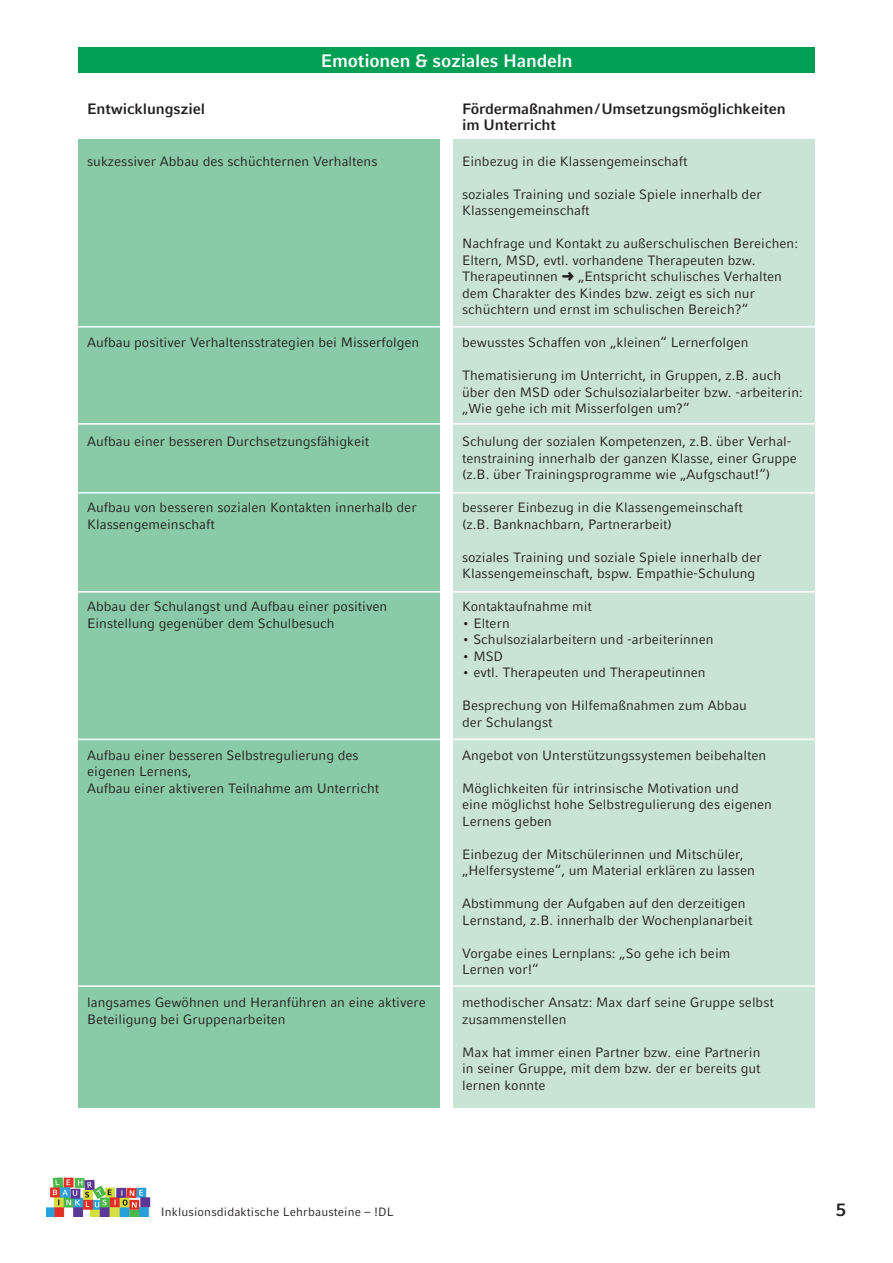
<style>
.page{position:relative;width:893px;height:1263px;background:#fff}
.page>*{position:absolute;margin:0;border:0;box-sizing:border-box;transform-origin:0 0}
.Head_12pt{font:700 18px "LMU Compatil Fact";letter-spacing:-.01em;color:#fff}
.t1{font:700 18px "LMU Compatil Fact";color:#231f20}
.t2{font:700 15px/16.5px "LMU Compatil Fact";letter-spacing:-.01em;color:#231f20}
.t3{font:13.5px/16.5px "LMU Compatil Fact";color:#231f20}
.t4{font:12px "LMU Compatil Fact";letter-spacing:.01em;color:#231f20}
</style>
<div class="page">
<img style="left:47px;top:1177px;width:104px;height:39px">
<div style="left:454px;top:139px;width:361px;height:969px;background:#c9e4d4"></div>
<div style="left:79px;top:139px;width:361px;height:969px;background:#8acaa6"></div>
<hr style="left:47px;top:326px;width:774px;height:1px;background:#fff">
<hr style="left:47px;top:423px;width:774px;height:2px;background:#fff">
<hr style="left:47px;top:492px;width:774px;height:1px;background:#fff">
<hr style="left:47px;top:591px;width:774px;height:2px;background:#fff">
<hr style="left:47px;top:739px;width:774px;height:1px;background:#fff">
<hr style="left:47px;top:985px;width:774px;height:2px;background:#fff">
<div style="left:79px;top:47px;width:736px;height:26px;background:#009f54"></div>
<p class="t2" style="left:87px;top:100px;width:120px">Entwicklungsziel</p>
<p class="Head_12pt" style="left:321px;top:50px;width:253px">Emotionen &amp; soziales Handeln</p>
<p class="t2" style="left:462px;top:100px;width:325px">Fördermaßnahmen/Umsetzungsmöglichkeiten im Unterricht</p>
<p class="t3" style="left:87px;top:153px;width:292px">sukzessiver Abbau des schüchternen Verhaltens</p>
<p class="t3" style="left:87px;top:334px;width:334px">Aufbau positiver Verhaltensstrategien bei Misserfolgen</p>
<p class="t3" style="left:87px;top:433px;width:284px">Aufbau einer besseren Durchsetzungsfähigkeit</p>
<p class="t3" style="left:87px;top:499px;width:331px">Aufbau von besseren sozialen Kontakten innerhalb der<br>Klassengemeinschaft</p>
<p class="t3" style="left:87px;top:598px;width:302px">Abbau der Schulangst und Aufbau einer positiven</p>
<p class="t3" style="left:87px;top:615px;width:249px">Einstellung gegenüber dem Schulbesuch</p>
<p class="t3" style="left:87px;top:747px;width:273px">Aufbau einer besseren Selbstregulierung des</p>
<p class="t3" style="left:87px;top:763px;width:106px">eigenen Lernens,</p>
<p class="t3" style="left:87px;top:780px;width:294px">Aufbau einer aktiveren Teilnahme am Unterricht</p>
<p class="t3" style="left:87px;top:994px;width:340px">langsames Gewöhnen und Heranführen an eine aktivere<br>Beteiligung bei Gruppenarbeiten</p>
<p class="t3" style="left:462px;top:153px;width:227px">Einbezug in die Klassengemeinschaft</p>
<p class="t3" style="left:462px;top:186px;width:301px">soziales Training und soziale Spiele innerhalb der</p>
<p class="t3" style="left:462px;top:202px;width:129px">Klassengemeinschaft</p>
<p class="t3" style="left:462px;top:235px;width:337px">Nachfrage und Kontakt zu außerschulischen Bereichen:</p>
<p class="t3" style="left:462px;top:252px;width:295px">Eltern, MSD, evtl. vorhandene Therapeuten bzw.</p>
<p class="t3" style="left:462px;top:268px;width:321px">Therapeutinnen ➜ „Entspricht schulisches Verhalten dem Charakter des Kindes bzw. zeigt es sich nur</p>
<p class="t3" style="left:462px;top:301px;width:288px">schüchtern und ernst im schulischen Bereich?“</p>
<p class="t3" style="left:462px;top:334px;width:288px">bewusstes Schaffen von „kleinen“ Lernerfolgen</p>
<p class="t3" style="left:462px;top:367px;width:342px">Thematisierung im Unterricht, in Gruppen, z.B. auch über den MSD oder Schulsozialarbeiter bzw. -arbeiterin: „Wie gehe ich mit Misserfolgen um?“</p>
<p class="t3" style="left:462px;top:433px;width:336px">Schulung der sozialen Kompetenzen, z.B. über Verhal&shy;tenstraining innerhalb der ganzen Klasse, einer Gruppe (z.B. über Trainingsprogramme wie „Aufgschaut!“)</p>
<p class="t3" style="left:462px;top:499px;width:282px">besserer Einbezug in die Klassengemeinschaft</p>
<p class="t3" style="left:462px;top:516px;width:212px">(z.B. Banknachbarn, Partnerarbeit)</p>
<p class="t3" style="left:462px;top:549px;width:301px">soziales Training und soziale Spiele innerhalb der</p>
<p class="t3" style="left:462px;top:565px;width:295px">Klassengemeinschaft, bspw. Empathie-Schulung</p>
<p class="t3" style="left:462px;top:598px;width:131px">Kontaktaufnahme mit</p>
<p class="t3" style="left:462px;top:615px;width:49px">• Eltern</p>
<p class="t3" style="left:462px;top:631px;width:253px">• Schulsozialarbeitern und -arbeiterinnen</p>
<p class="t3" style="left:462px;top:648px;width:43px">• MSD</p>
<p class="t3" style="left:462px;top:664px;width:245px">• evtl. Therapeuten und Therapeutinnen</p>
<p class="t3" style="left:462px;top:697px;width:286px">Besprechung von Hilfemaßnahmen zum Abbau</p>
<p class="t3" style="left:462px;top:714px;width:92px">der Schulangst</p>
<p class="t3" style="left:462px;top:747px;width:306px">Angebot von Unterstützungssystemen beibehalten</p>
<p class="t3" style="left:462px;top:780px;width:278px">Möglichkeiten für intrinsische Motivation und</p>
<p class="t3" style="left:462px;top:796px;width:311px">eine möglichst hohe Selbstregulierung des eigenen<br>Lernens geben</p>
<p class="t3" style="left:462px;top:846px;width:283px">Einbezug der Mitschülerinnen und Mitschüler,</p>
<p class="t3" style="left:462px;top:862px;width:294px">„Helfersysteme“, um Material erklären zu lassen</p>
<p class="t3" style="left:462px;top:895px;width:292px">Abstimmung der Aufgaben auf den derzeitigen<br>Lernstand, z.B. innerhalb der Wochenplanarbeit</p>
<p class="t3" style="left:462px;top:945px;width:270px">Vorgabe eines Lernplans: „So gehe ich beim</p>
<p class="t3" style="left:462px;top:961px;width:78px">Lernen vor!“</p>
<p class="t3" style="left:462px;top:994px;width:313px">methodischer Ansatz: Max darf seine Gruppe selbst zusammenstellen</p>
<p class="t3" style="left:462px;top:1044px;width:300px">Max hat immer einen Partner bzw. eine Partnerin</p>
<p class="t3" style="left:462px;top:1060px;width:300px">in seiner Gruppe, mit dem bzw. der er bereits gut</p>
<p class="t3" style="left:462px;top:1077px;width:85px">lernen konnte</p>
<p class="t4" style="left:161px;top:1205px;width:234px">Inklusionsdidaktische Lehrbausteine – !DL</p>
<h1 class="t1" style="left:836px;top:1199px;width:12px">5</h1>
</div>
